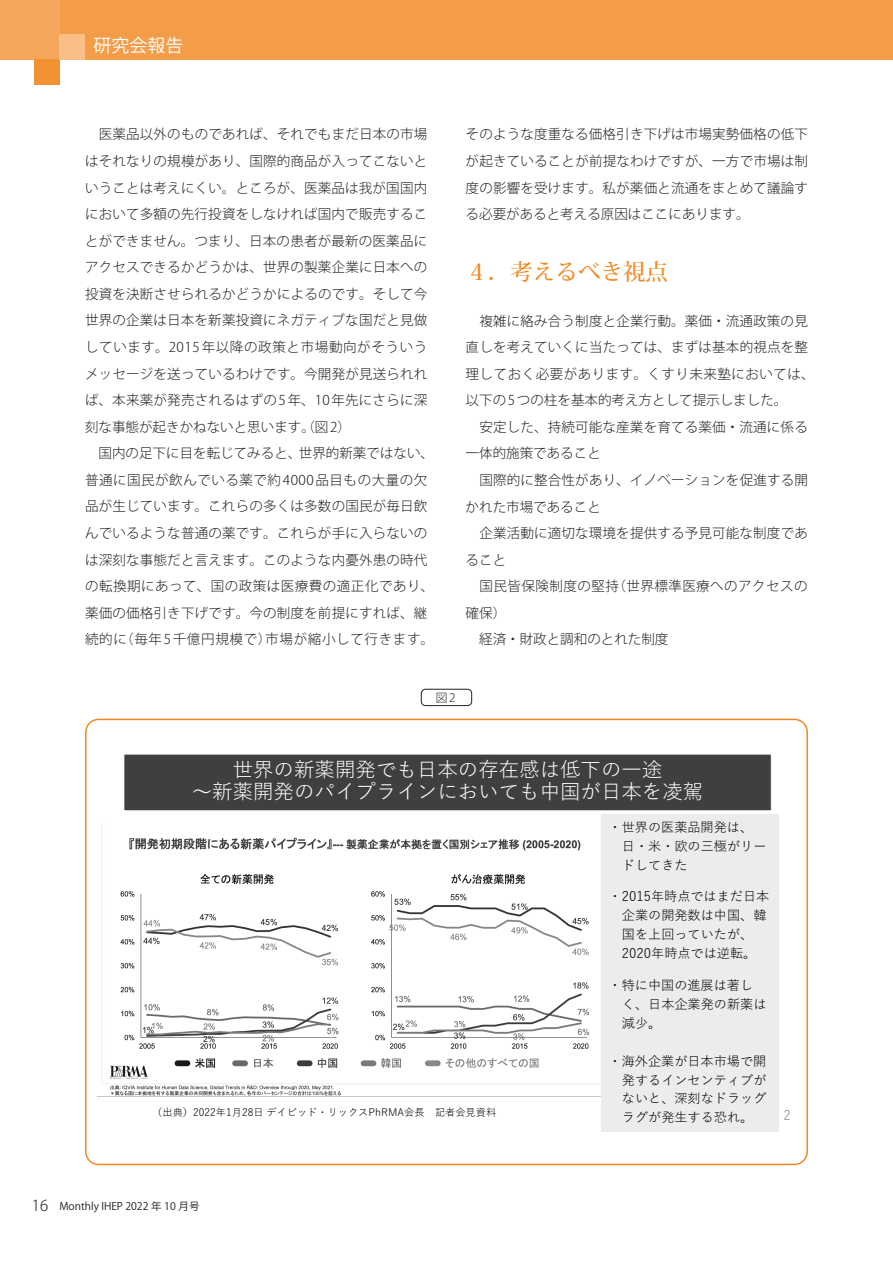
<style>
.page{position:relative;width:893px;height:1263px;background:#fff}
.page>*{position:absolute;margin:0;border:0;box-sizing:border-box;transform-origin:0 0}
.t1{font:500 22.5px "Koz Min Pr 6 N";color:#f28821}
.t2{font:20.4px/22px "Yu Gothic";color:#fff;text-align:center}
.t3{font:18px "Koz Go Pr 6 N";color:#fff}
.t4{font:300 13.5px/26.5px "Koz Go Pr 6 N";letter-spacing:.015em;color:#231f20}
.t5{font:13.2px/18.9px "Yu Gothic";color:#000}
.t6{font:13.2px "Yu Gothic";color:#898989}
.t7{font:300 11.7px "Koz Go Pr 6 N";color:#231f20}
.t8{font:10.5px "Koz Go Pr 6 N";color:#231f20}
.t9{font:10.2px "Yu Gothic";color:#000}
.s1{font-weight:300;font-size:15px}
</style>
<div class="page">
<div style="left:0;top:0;width:893px;height:60px;background:#f49d49"></div>
<div style="left:0;top:0;width:60px;height:60px;background:#f6a75e"></div>
<div style="left:34px;top:60px;width:26px;height:25px;background:#f29233"></div>
<div style="left:60px;top:34px;width:25px;height:26px;background:#f9bf87"></div>
<div style="left:124px;top:754px;width:647px;height:57px;background:#3f3f3f"></div>
<div style="left:123px;top:753px;width:649px;height:58px;border:1px solid #fff"></div>
<img style="left:101px;top:823px;width:500px;height:273px">
<div style="left:601px;top:815px;width:178px;height:317px;background:#ececec"></div>
<div style="left:421px;top:689px;width:51px;height:17px;border:1px solid #231f20;border-radius:4px"></div>
<h3 class="t3" style="left:94px;top:35px;width:91px">研究会報告</h3>
<p class="t4" style="left:85px;top:122px;width:351px">　医薬品以外のものであれば、それでもまだ日本の市場はそれなりの規模があり、国際的商品が入ってこないということは考えにくい。ところが、医薬品は我が国国内において多額の先行投資をしなければ国内で販売することができません。つまり、日本の患者が最新の医薬品にアクセスできるかどうかは、世界の製薬企業に日本への投資を決断させられるかどうかによるのです。そして今世界の企業は日本を新薬投資にネガティブな国だと見做しています。2015年以降の政策と市場動向がそういうメッセージを送っているわけです。今開発が見送られれば、本来薬が発売されるはずの5年、10年先にさらに深刻な事態が起きかねないと思います。（図 2）<br>　国内の足下に目を転じてみると、世界的新薬ではない、普通に国民が飲んでいる薬で約4000品目もの大量の欠品が生じています。これらの多くは多数の国民が毎日飲んでいるような普通の薬です。これらが手に入らないのは深刻な事態だと言えます。このような内憂外患の時代の転換期にあって、国の政策は医療費の適正化であり、薬価の価格引き下げです。今の制度を前提にすれば、継続的に（毎年5千億円規模で）市場が縮小して行きます。</p>
<p class="t4" style="left:466px;top:121px;width:344px;text-align:justify">そのような度重なる価格引き下げは市場実勢価格の低下が起きていることが前提なわけですが、一方で市場は制度の影響を受けます。私が薬価と流通をまとめて議論する必要があると考える原因はここにあります。</p>
<h1 class="t1" style="left:466px;top:259px;width:204px">４．考えるべき視点</h1>
<p class="t4" style="left:466px;top:308px;width:351px">　複雑に絡み合う制度と企業行動。薬価・流通政策の見直しを考えていくに当たっては、まずは基本的視点を整理しておく必要があります。くすり未来塾においては、以下の 5 つの柱を基本的考え方として提示しました。<br>　安定した、持続可能な産業を育てる薬価・流通に係る一体的施策であること<br>　国際的に整合性があり、イノベーションを促進する開かれた市場であること<br>　企業活動に適切な環境を提供する予見可能な制度であること<br>　国民皆保険制度の堅持（世界標準医療へのアクセスの確保）<br>　経済・財政と調和のとれた制度</p>
<p class="t7" style="left:436px;top:691px;width:21px">図2</p>
<h2 class="t2" style="left:192px;top:756px;width:513px">世界の新薬開発でも日本の存在感は低下の一途<br>〜新薬開発のパイプラインにおいても中国が日本を凌駕</h2>
<p class="t9" style="left:152px;top:1103px;width:345px">（出典）2022年1月28日デイビッド・リックスPhRMA会長 記者会見資料</p>
<p class="t5" style="left:622px;top:816px;width:146px;text-indent:-13px">・世界の医薬品開発は、日・米・欧の三極がリードしてきた</p>
<p class="t5" style="left:622px;top:885px;width:149px;text-indent:-13px">・2015年時点ではまだ日本企業の開発数は中国、韓国を上回っていたが、<br>2020年時点では逆転。</p>
<p class="t5" style="left:622px;top:974px;width:146px;text-indent:-13px">・特に中国の進展は著しく、日本企業発の新薬は減少。</p>
<p class="t5" style="left:622px;top:1049px;width:146px;text-align:justify;text-indent:-13px">・海外企業が日本市場で開発するインセンティブがないと、深刻なドラッグラグが発生する恐れ。</p>
<p class="t6" style="left:784px;top:1103px;width:9px">2</p>
<p class="t8" style="left:32px;top:1200px;width:169px"><span class="s1">16</span> Monthly IHEP 2022 年 10 月号</p>
</div>
